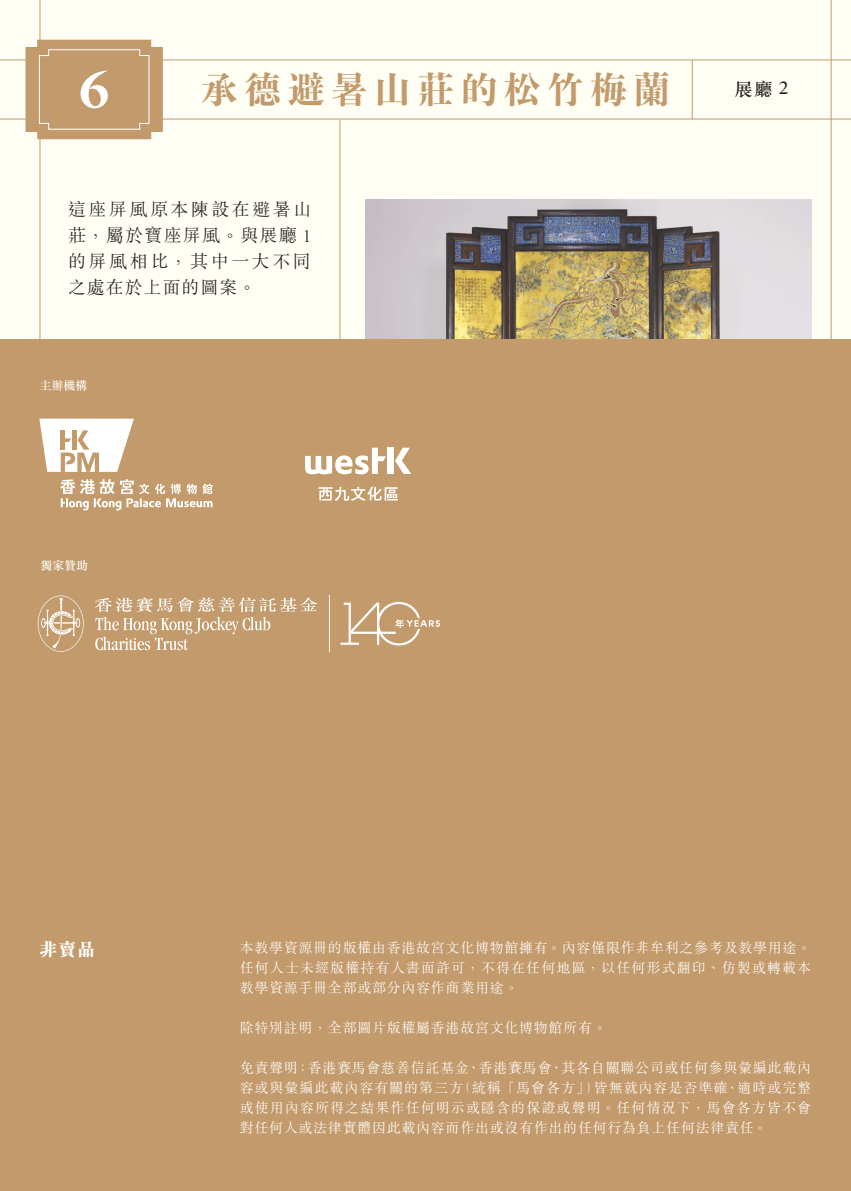
<style>
.page{position:relative;width:851px;height:1191px;background:#fff}
.page>*{position:absolute;margin:0;border:0;box-sizing:border-box;transform-origin:0 0}
.t1{font:700 53.4px "Test Signifier";color:#fff}
.t2{font:800 36px "Yu Min";letter-spacing:.2em;color:#c39a6b}
.body_chin{font:300 18px/26px "M Sung HK";letter-spacing:.135em;color:#231f20;text-align:justify}
.t3{font:500 18px "M Sung HK";color:#231f20}
.body_chin-2{font:800 18px "M Sung HK";color:#fff}
.body_chin-3{font:300 14px/20px "M Sung HK";letter-spacing:.05em;color:#fff;text-align:justify}
.t4{font:500 12px "M Sung HK";color:#fff}
.s1{font-family:"Signifier";font-weight:400}
</style>
<div class="page">
<div style="left:0;top:0;width:850px;height:1191px;background:#fffef4"></div>
<hr style="left:40px;top:0;width:1px;height:1191px;background:#c39a6b">
<hr style="left:830px;top:0;width:1px;height:1191px;background:#c39a6b">
<hr style="left:339px;top:120px;width:1px;height:599px;background:#c39a6b">
<hr style="left:0;top:119px;width:850px;height:1px;background:#c39a6b">
<hr style="left:0;top:60px;width:850px;height:1px;background:#c39a6b">
<svg style="left:26px;top:40px;width:137px;height:99px;background:#c69f72"></svg>
<img style="left:366px;top:200px;width:445px;height:140px">
<hr style="left:691px;top:60px;width:1px;height:59px;background:#c39a6b">
<div style="left:0;top:340px;width:850px;height:851px;background:#c39a6b"></div>
<svg style="left:60px;top:479px;width:152px;height:31px"></svg>
<svg style="left:39px;top:418px;width:95px;height:54px"></svg>
<svg style="left:395px;top:448px;width:16px;height:26px"></svg>
<div style="left:387px;top:448px;width:6px;height:26px;background:#fff"></div>
<svg style="left:305px;top:448px;width:81px;height:26px"></svg>
<svg style="left:318px;top:486px;width:80px;height:15px"></svg>
<svg style="left:95px;top:597px;width:222px;height:53px"></svg>
<svg style="left:38px;top:595px;width:46px;height:57px"></svg>
<hr style="left:329px;top:595px;width:1px;height:57px;background:#fff">
<svg style="left:340px;top:602px;width:100px;height:43px"></svg>
<p class="t1" style="left:79px;top:56px;width:33px">6</p>
<p class="t2" style="left:202px;top:62px;width:469px">承德避暑山莊的松竹梅蘭</p>
<p class="t3" style="left:734px;top:77px;width:55px">展廳 <span class="s1">2</span></p>
<p class="body_chin" style="left:68px;top:195px;width:245px">這座屏風原本陳設在避暑山莊，屬於寶座屏風。與展廳 1的屏風相比，其中一大不同之處在於上面的圖案。</p>
<p class="t4" style="left:40px;top:377px;width:49px">主辦機構</p>
<p class="t4" style="left:41px;top:557px;width:49px">獨家贊助</p>
<p class="body_chin-2" style="left:39px;top:937px;width:57px">非賣品</p>
<p class="body_chin-3" style="left:240px;top:936px;width:573px">本教學資源冊的版權由香港故宮文化博物館擁有。內容僅限作非牟利之參考及教學用途。任何人士未經版權持有人書面許可，不得在任何地區，以任何形式翻印、仿製或轉載本教學資源手冊全部或部分內容作商業用途。</p>
<p class="body_chin-3" style="left:240px;top:1016px;width:368px">除特別註明，全部圖片版權屬香港故宮文化博物館所有。</p>
<p class="body_chin-3" style="left:240px;top:1056px;width:573px">免責聲明：香港賽馬會慈善信託基金、香港賽馬會、其各自關聯公司或任何參與彙編此載內容或與彙編此載內容有關的第三方(統稱「馬會各方」)皆無就內容是否準確、適時或完整或使用內容所得之結果作任何明示或隱含的保證或聲明。任何情況下，馬會各方皆不會對任何人或法律實體因此載內容而作出或沒有作出的任何行為負上任何法律責任。</p>
</div>
